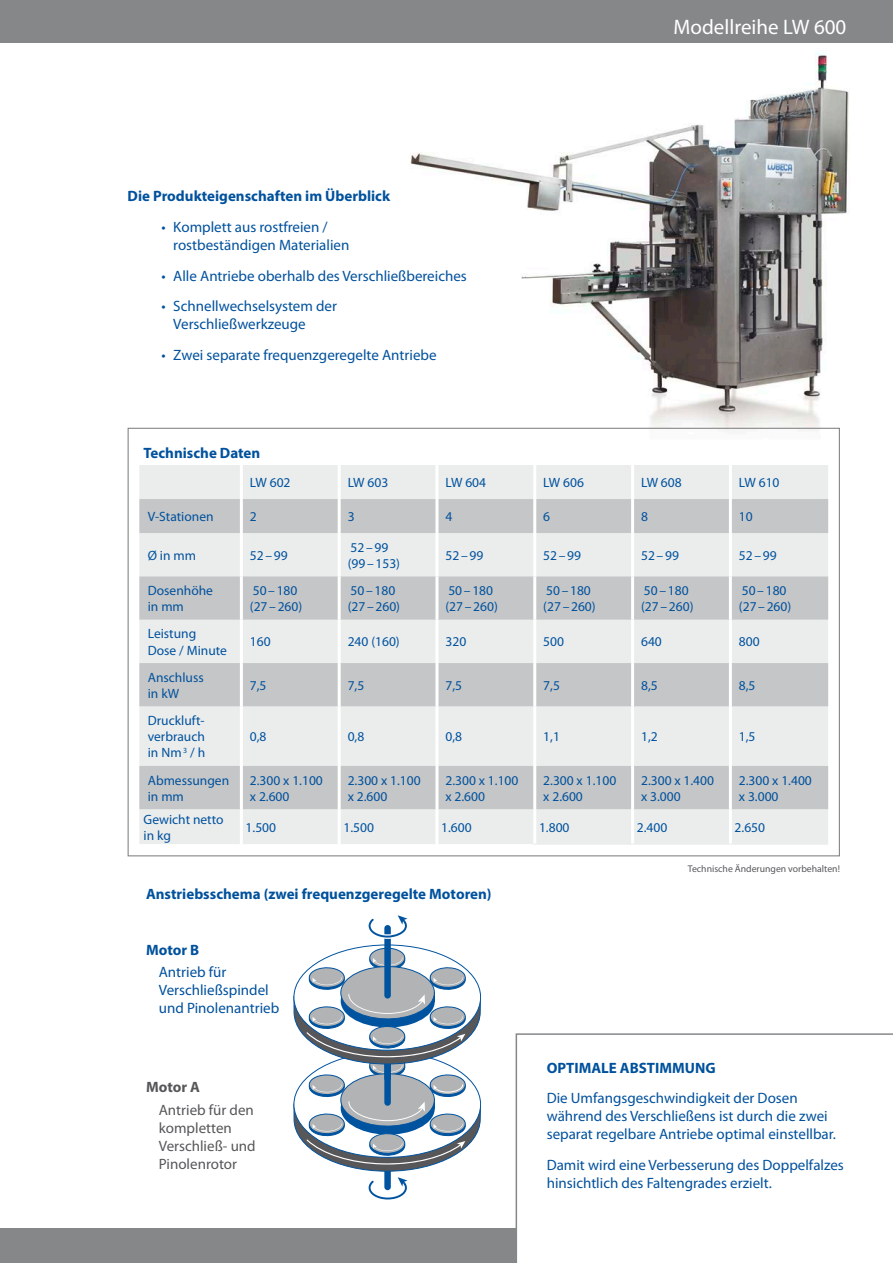
<style>
.page{position:relative;width:893px;height:1263px;background:#fff}
.page>*{position:absolute;margin:0;border:0;box-sizing:border-box;transform-origin:0 0}
.t1{font:21px "Myriad Pro";color:#fff}
.t2{font:15px/18px "Myriad Pro";color:#00519d}
.t3{font:700 15px "Myriad Pro";color:#00519d}
.t4{font:15px/18px "Myriad Pro";color:#57575a}
.t5{font:700 15px "Myriad Pro";color:#57575a}
.t6{font:13.5px/16.2px "Myriad Pro";color:#00519d}
.t7{font:9.75px "Myriad Pro";color:#57575a}
</style>
<div class="page">
<img style="left:400px;top:52px;width:449px;height:379px">
<div style="left:0;top:0;width:893px;height:43px;background:#868789"></div>
<div style="left:0;top:1229px;width:893px;height:34px;background:#868789"></div>
<div style="left:139px;top:465px;width:689px;height:379px;background:#ebeded"></div>
<svg style="left:139px;top:499px;width:689px;height:310px;background:#d7d8d9"></svg>
<hr style="left:435px;top:499px;width:3px;height:34px;background:#fff">
<hr style="left:435px;top:533px;width:3px;height:43px;background:#fff">
<hr style="left:435px;top:576px;width:3px;height:44px;background:#fff">
<hr style="left:435px;top:620px;width:3px;height:43px;background:#fff">
<hr style="left:435px;top:663px;width:3px;height:43px;background:#fff">
<hr style="left:435px;top:706px;width:3px;height:60px;background:#fff">
<hr style="left:435px;top:766px;width:3px;height:43px;background:#fff">
<hr style="left:240px;top:499px;width:3px;height:34px;background:#fff">
<hr style="left:338px;top:499px;width:3px;height:34px;background:#fff">
<hr style="left:240px;top:533px;width:3px;height:43px;background:#fff">
<hr style="left:338px;top:533px;width:3px;height:43px;background:#fff">
<hr style="left:240px;top:576px;width:3px;height:44px;background:#fff">
<hr style="left:338px;top:576px;width:3px;height:44px;background:#fff">
<hr style="left:240px;top:620px;width:3px;height:43px;background:#fff">
<hr style="left:338px;top:620px;width:3px;height:43px;background:#fff">
<hr style="left:240px;top:663px;width:3px;height:43px;background:#fff">
<hr style="left:338px;top:663px;width:3px;height:43px;background:#fff">
<hr style="left:240px;top:706px;width:3px;height:60px;background:#fff">
<hr style="left:338px;top:706px;width:3px;height:60px;background:#fff">
<hr style="left:240px;top:766px;width:3px;height:43px;background:#fff">
<hr style="left:338px;top:766px;width:3px;height:43px;background:#fff">
<hr style="left:240px;top:465px;width:3px;height:34px;background:#fff">
<hr style="left:338px;top:465px;width:3px;height:34px;background:#fff">
<hr style="left:435px;top:465px;width:3px;height:34px;background:#fff">
<hr style="left:533px;top:843px;width:100px;height:2px;background:#ebeded">
<hr style="left:633px;top:843px;width:97px;height:2px;background:#ebeded">
<hr style="left:730px;top:843px;width:98px;height:2px;background:#ebeded">
<hr style="left:240px;top:809px;width:3px;height:35px;background:#fff">
<hr style="left:338px;top:809px;width:3px;height:35px;background:#fff">
<hr style="left:435px;top:809px;width:3px;height:35px;background:#fff">
<hr style="left:533px;top:465px;width:3px;height:34px;background:#fff">
<hr style="left:533px;top:499px;width:3px;height:34px;background:#fff">
<hr style="left:533px;top:533px;width:3px;height:43px;background:#fff">
<hr style="left:533px;top:576px;width:3px;height:44px;background:#fff">
<hr style="left:533px;top:620px;width:3px;height:43px;background:#fff">
<hr style="left:533px;top:663px;width:3px;height:43px;background:#fff">
<hr style="left:533px;top:706px;width:3px;height:60px;background:#fff">
<hr style="left:533px;top:766px;width:3px;height:43px;background:#fff">
<hr style="left:533px;top:809px;width:3px;height:34px;background:#fff">
<hr style="left:631px;top:465px;width:3px;height:34px;background:#fff">
<hr style="left:631px;top:499px;width:3px;height:34px;background:#fff">
<hr style="left:631px;top:533px;width:3px;height:43px;background:#fff">
<hr style="left:631px;top:576px;width:3px;height:44px;background:#fff">
<hr style="left:631px;top:620px;width:3px;height:43px;background:#fff">
<hr style="left:631px;top:663px;width:3px;height:43px;background:#fff">
<hr style="left:631px;top:706px;width:3px;height:60px;background:#fff">
<hr style="left:631px;top:766px;width:3px;height:43px;background:#fff">
<hr style="left:631px;top:809px;width:3px;height:34px;background:#fff">
<hr style="left:729px;top:465px;width:3px;height:34px;background:#fff">
<hr style="left:729px;top:499px;width:3px;height:34px;background:#fff">
<hr style="left:729px;top:533px;width:3px;height:43px;background:#fff">
<hr style="left:729px;top:576px;width:3px;height:44px;background:#fff">
<hr style="left:729px;top:620px;width:3px;height:43px;background:#fff">
<hr style="left:729px;top:663px;width:3px;height:43px;background:#fff">
<hr style="left:729px;top:706px;width:3px;height:60px;background:#fff">
<hr style="left:729px;top:766px;width:3px;height:43px;background:#fff">
<hr style="left:729px;top:809px;width:3px;height:34px;background:#fff">
<svg style="left:516px;top:1033px;width:377px;height:230px"></svg>
<div style="left:384px;top:925px;width:7px;height:73px;background:#00539f;border-radius:3px"></div>
<svg style="left:294px;top:947px;width:187px;height:252px"></svg>
<svg style="left:368px;top:915px;width:40px;height:24px"></svg>
<p class="t3" style="left:128px;top:186px;width:264px">Die Produkteigenschaften im Überblick</p>
<p class="t2" style="left:173px;top:217px;width:178px;text-indent:-12px">• Komplett aus rostfreien / rostbeständigen Materialien</p>
<p class="t2" style="left:162px;top:266px;width:307px">• Alle Antriebe oberhalb des Verschließbereiches</p>
<p class="t2" style="left:173px;top:297px;width:165px;text-indent:-12px">• Schnellwechselsystem der<br>Verschließwerkzeuge</p>
<p class="t2" style="left:162px;top:346px;width:276px">• Zwei separate frequenzgeregelte Antriebe</p>
<p class="t1" style="left:674px;top:14px;width:174px">Modellreihe LW 600</p>
<p class="t3" style="left:144px;top:443px;width:118px">Technische Daten</p>
<p class="t6" style="left:250px;top:474px;width:42px">LW 602</p>
<p class="t6" style="left:348px;top:474px;width:42px">LW 603</p>
<p class="t6" style="left:445px;top:474px;width:42px">LW 604</p>
<p class="t6" style="left:543px;top:474px;width:42px">LW 606</p>
<p class="t6" style="left:641px;top:474px;width:42px">LW 608</p>
<p class="t6" style="left:739px;top:474px;width:42px">LW 610</p>
<p class="t6" style="left:148px;top:508px;width:67px">V-Stationen</p>
<p class="t6" style="left:250px;top:508px;width:8px">2</p>
<p class="t6" style="left:348px;top:508px;width:8px">3</p>
<p class="t6" style="left:445px;top:508px;width:8px">4</p>
<p class="t6" style="left:543px;top:508px;width:8px">6</p>
<p class="t6" style="left:641px;top:508px;width:8px">8</p>
<p class="t6" style="left:739px;top:508px;width:15px">10</p>
<p class="t6" style="left:148px;top:547px;width:50px">Ø in mm</p>
<p class="t6" style="left:250px;top:547px;width:39px">52–99</p>
<p class="t6" style="left:348px;top:539px;width:54px">52–99 (99–153)</p>
<p class="t6" style="left:445px;top:547px;width:39px">52–99</p>
<p class="t6" style="left:543px;top:547px;width:39px">52–99</p>
<p class="t6" style="left:641px;top:547px;width:39px">52–99</p>
<p class="t6" style="left:739px;top:547px;width:39px">52–99</p>
<p class="t6" style="left:148px;top:582px;width:67px">Dosenhöhe in mm</p>
<p class="t6" style="left:250px;top:582px;width:54px">50–180 (27–260)</p>
<p class="t6" style="left:348px;top:582px;width:54px">50–180 (27–260)</p>
<p class="t6" style="left:445px;top:582px;width:54px">50–180 (27–260)</p>
<p class="t6" style="left:543px;top:582px;width:54px">50–180 (27–260)</p>
<p class="t6" style="left:641px;top:582px;width:54px">50–180 (27–260)</p>
<p class="t6" style="left:739px;top:582px;width:54px">50–180 (27–260)</p>
<p class="t6" style="left:148px;top:625px;width:81px">Leistung<br>Dose / Minute</p>
<p class="t6" style="left:250px;top:634px;width:22px">160</p>
<p class="t6" style="left:348px;top:634px;width:54px">240 (160)</p>
<p class="t6" style="left:445px;top:634px;width:22px">320</p>
<p class="t6" style="left:543px;top:634px;width:22px">500</p>
<p class="t6" style="left:641px;top:634px;width:22px">640</p>
<p class="t6" style="left:739px;top:634px;width:22px">800</p>
<p class="t6" style="left:148px;top:669px;width:57px">Anschluss in kW</p>
<p class="t6" style="left:250px;top:677px;width:18px">7,5</p>
<p class="t6" style="left:348px;top:677px;width:18px">7,5</p>
<p class="t6" style="left:445px;top:677px;width:18px">7,5</p>
<p class="t6" style="left:543px;top:677px;width:18px">7,5</p>
<p class="t6" style="left:641px;top:677px;width:18px">8,5</p>
<p class="t6" style="left:739px;top:677px;width:18px">8,5</p>
<p class="t6" style="left:148px;top:712px;width:59px;text-align:justify">Druckluft&shy;verbrauch in Nm <sup>3</sup> / h</p>
<p class="t6" style="left:250px;top:728px;width:18px">0,8</p>
<p class="t6" style="left:348px;top:728px;width:18px">0,8</p>
<p class="t6" style="left:445px;top:728px;width:18px">0,8</p>
<p class="t6" style="left:543px;top:728px;width:18px">1,1</p>
<p class="t6" style="left:641px;top:728px;width:18px">1,2</p>
<p class="t6" style="left:739px;top:728px;width:18px">1,5</p>
<p class="t6" style="left:148px;top:772px;width:83px">Abmessungen in mm</p>
<p class="t6" style="left:250px;top:772px;width:74px">2.300 x 1.100 x 2.600</p>
<p class="t6" style="left:348px;top:772px;width:74px">2.300 x 1.100 x 2.600</p>
<p class="t6" style="left:445px;top:772px;width:74px">2.300 x 1.100 x 2.600</p>
<p class="t6" style="left:543px;top:772px;width:74px">2.300 x 1.100 x 2.600</p>
<p class="t6" style="left:641px;top:772px;width:74px">2.300 x 1.400 x 3.000</p>
<p class="t6" style="left:739px;top:772px;width:74px">2.300 x 1.400 x 3.000</p>
<p class="t6" style="left:144px;top:811px;width:81px">Gewicht netto in kg</p>
<p class="t6" style="left:246px;top:819px;width:32px">1.500</p>
<p class="t6" style="left:343px;top:819px;width:32px">1.500</p>
<p class="t6" style="left:441px;top:819px;width:32px">1.600</p>
<p class="t6" style="left:539px;top:819px;width:32px">1.800</p>
<p class="t6" style="left:637px;top:819px;width:32px">2.400</p>
<p class="t6" style="left:735px;top:819px;width:32px">2.650</p>
<p class="t3" style="left:146px;top:884px;width:347px">Anstriebsschema (zwei frequenzgeregelte Motoren)</p>
<p class="t3" style="left:146px;top:940px;width:55px">Motor B</p>
<p class="t2" style="left:159px;top:962px;width:122px">Antrieb für<br>Verschließspindel und Pinolenantrieb</p>
<p class="t5" style="left:146px;top:1077px;width:56px">Motor A</p>
<p class="t4" style="left:159px;top:1100px;width:98px">Antrieb für den kompletten<br>Verschließ- und<br>Pinolenrotor</p>
<p class="t7" style="left:688px;top:863px;width:154px">Technische Änderungen vorbehalten!</p>
<p class="t3" style="left:547px;top:1058px;width:170px">OPTIMALE ABSTIMMUNG</p>
<p class="t2" style="left:547px;top:1089px;width:291px">Die Umfangsgeschwindigkeit der Dosen während des Verschließens ist durch die zwei separat regelbare Antriebe optimal einstellbar.</p>
<p class="t2" style="left:547px;top:1156px;width:299px">Damit wird eine Verbesserung des Doppelfalzes hinsichtlich des Faltengrades erzielt.</p>
</div>
